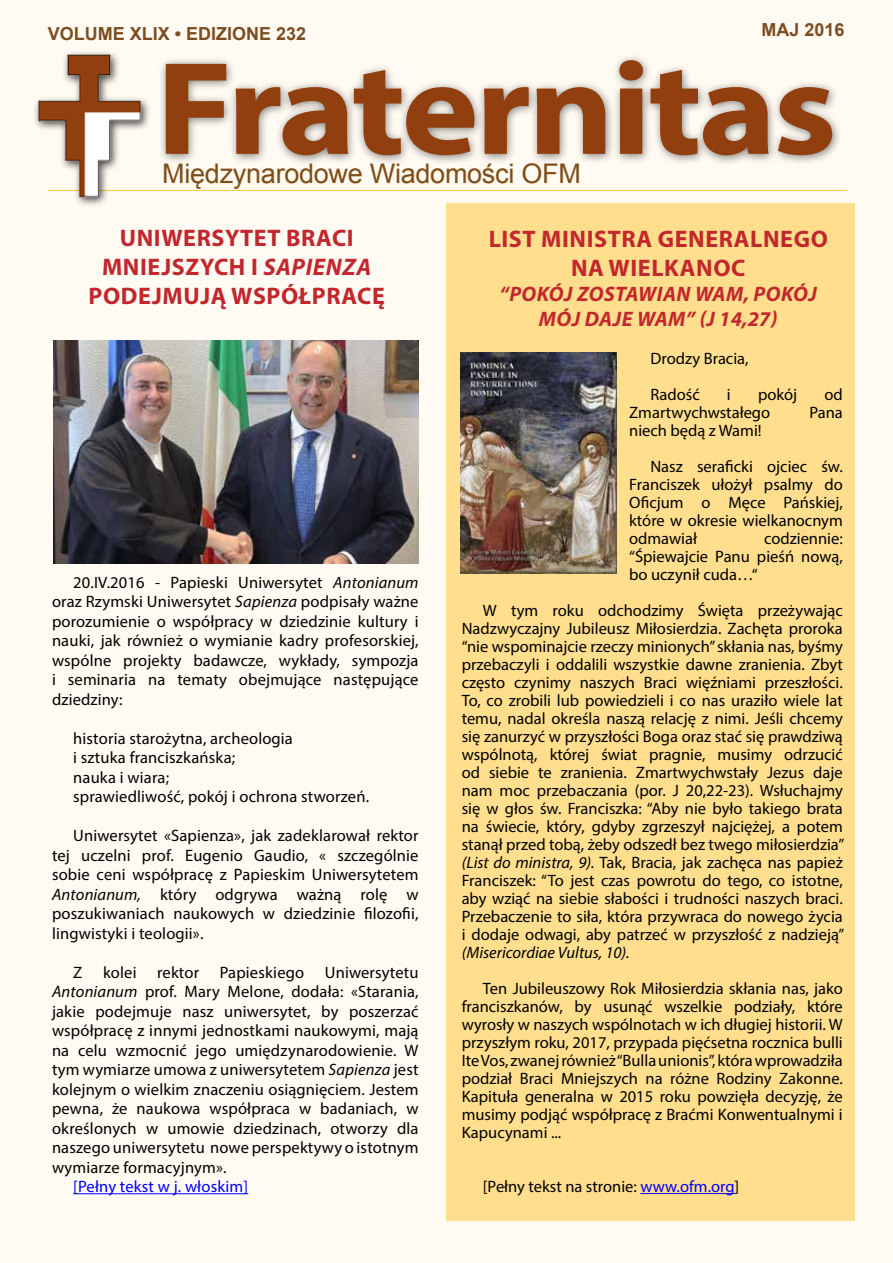
<style>
.page{position:relative;width:893px;height:1263px;background:#fffbf3}
.page>*{position:absolute;margin:0;border:0;box-sizing:border-box;transform-origin:0 0}
.t1{font:700 133.5px "Myriad Pro";letter-spacing:-.02em;color:#923f0f;scale:1.1 1}
.t2{font:27px "Arial";letter-spacing:-.01em;color:#7d4d1f}
.t3{font:700 24px/28.8px "Myriad Pro";letter-spacing:.025em;color:#c1272d;text-align:center}
.t4{font:italic 700 21px/25.2px "Myriad Pro";letter-spacing:.025em;color:#c1272d;text-align:center}
.t5{font:700 18px "Arial";color:#7d4d1f}
.t6{font:16.5px/18px "Myriad Pro";color:#000;text-align:justify}
.t7{font:italic 16.5px "Myriad Pro";color:#000}
.t8{font:16.5px "Myriad Pro";letter-spacing:.01em;color:#00f}
.s1{font-style:italic}
.s2{color:#00f}
</style>
<div class="page">
<div style="left:763px;top:24px;width:82px;height:13px;background:#fffcf7"></div>
<div style="left:165px;top:164px;width:415px;height:25px;background:#ffeebd;opacity:.89"></div>
<div style="left:158px;top:53px;width:684px;height:113px;background:#000;opacity:.5"></div>
<hr style="left:48px;top:190px;width:798px;height:1px;background:#ffc841">
<div style="left:32px;top:50px;width:119px;height:158px;background:#000;opacity:.75"></div>
<img style="left:32px;top:50px;width:115px;height:152px">
<img style="left:53px;top:340px;width:366px;height:223px">
<div style="left:446px;top:203px;width:409px;height:1017px;background:#ffde8d"></div>
<hr style="left:640px;top:1193px;width:95px;height:1px;background:#00f">
<img style="left:460px;top:353px;width:156px;height:220px">
<hr style="left:73px;top:1193px;width:175px;height:1px;background:#00f">
<p class="t5" style="left:48px;top:22px;width:260px">VOLUME XLIX • EDIZIONE 232</p>
<p class="t5" style="left:762px;top:18px;width:85px">MAJ 2016</p>
<h1 class="t1" style="left:156px;top:22px;width:620px">Fraternitas</h1>
<h2 class="t2" style="left:162px;top:156px;width:420px">Międzynarodowe Wiadomości OFM</h2>
<h3 class="t3" style="left:88px;top:223px;width:298px">UNIWERSYTET BRACI<br>MNIEJSZYCH I <span class="s1">SAPIENZA<br></span>PODEJMUJĄ WSPÓŁPRACĘ</h3>
<h3 class="t3" style="left:489px;top:224px;width:341px">LIST MINISTRA GENERALNEGO<br>NA WIELKANOC</h3>
<p class="t4" style="left:500px;top:281px;width:319px">“POKÓJ ZOSTAWIAN WAM, POKÓJ<br>MÓJ DAJE WAM” (J 14,27)</p>
<p class="t6" style="left:650px;top:340px;width:100px;line-height:36px">Drodzy Bracia,<br>Radość</p>
<p class="t6" style="left:727px;top:385px;width:5px">i</p>
<p class="t6" style="left:758px;top:385px;width:41px">pokój</p>
<p class="t6" style="left:824px;top:385px;width:20px">od</p>
<p class="t6" style="left:629px;top:403px;width:143px">Zmartwychwstałego</p>
<p class="t6" style="left:809px;top:403px;width:35px">Pana</p>
<p class="t6" style="left:650px;top:412px;width:194px;line-height:36px;text-indent:-21px">niech będą z Wami!<br>Nasz seraficki ojciec św.</p>
<p class="t6" style="left:629px;top:475px;width:215px">Franciszek ułożył psalmy do Oficjum o Męce Pańskiej, które w okresie wielkanocnym odmawiał</p>
<p class="t6" style="left:629px;top:529px;width:215px;text-indent:135px">codziennie: “Śpiewajcie Panu pieśń nową, bo uczynił cuda…“</p>
<p class="t6" style="left:462px;top:601px;width:384px;text-indent:21px">W tym roku odchodzimy Święta przeżywając Nadzwyczajny Jubileusz Miłosierdzia. Zachęta proroka “nie wspominajcie rzeczy minionych” skłania nas, byśmy przebaczyli i oddalili wszystkie dawne zranienia. Zbyt często czynimy naszych Braci więźniami przeszłości.<br>To, co zrobili lub powiedzieli i co nas uraziło wiele lat temu, nadal określa naszą relację z nimi. Jeśli chcemy się zanurzyć w przyszłości Boga oraz stać się prawdziwą wspólnotą, której świat pragnie, musimy odrzucić od siebie te zranienia. Zmartwychwstały Jezus daje nam moc przebaczania (por. J 20,22-23). Wsłuchajmy się w głos św. Franciszka: “Aby nie było takiego brata na świecie, który, gdyby zgrzeszył najciężej, a potem stanął przed tobą, żeby odszedł bez twego miłosierdzia” <span class="s1">(List do ministra, 9).</span> Tak, Bracia, jak zachęca nas papież Franciszek: “To jest czas powrotu do tego, co istotne, aby wziąć na siebie słabości i trudności naszych braci.<br>Przebaczenie to siła, która przywraca do nowego życia i dodaje odwagi, aby patrzeć w przyszłość z nadzieją”</p>
<p class="t7" style="left:462px;top:942px;width:170px">(Misericordiae Vultus, 10).</p>
<p class="t6" style="left:462px;top:979px;width:383px;text-indent:21px">Ten Jubileuszowy Rok Miłosierdzia skłania nas, jako franciszkanów, by usunąć wszelkie podziały, które wyrosły w naszych wspólnotach w ich długiej historii. W przyszłym roku, 2017, przypada pięćsetna rocznica bulli Ite Vos, zwanej również “Bulla unionis”, która wprowadziła podział Braci Mniejszych na różne Rodziny Zakonne.<br>Kapituła generalna w 2015 roku powzięła decyzję, że musimy podjąć współpracę z Braćmi Konwentualnymi i Kapucynami ...</p>
<p class="t6" style="left:483px;top:1177px;width:258px">[Pełny tekst na stronie: <span class="s2">www.ofm.org</span>]</p>
<p class="t6" style="left:52px;top:572px;width:368px;line-height:19.5px;text-indent:21px">20.IV.2016 - Papieski Uniwersytet <span class="s1">Antonianum </span>oraz Rzymski Uniwersytet <span class="s1">Sapienza</span> podpisały ważne porozumienie o współpracy w dziedzinie kultury i nauki, jak również o wymianie kadry profesorskiej, wspólne projekty badawcze, wykłady, sympozja i seminaria na tematy obejmujące następujące dziedziny:</p>
<p class="t6" style="left:73px;top:728px;width:297px;line-height:19.5px;text-align:left">historia starożytna, archeologia<br>i sztuka franciszkańska;<br>nauka i wiara;<br>sprawiedliwość, pokój i ochrona stworzeń.</p>
<p class="t6" style="left:52px;top:825px;width:368px;line-height:19.5px;text-indent:21px">Uniwersytet «Sapienza», jak zadeklarował rektor tej uczelni prof. Eugenio Gaudio, « szczególnie sobie ceni współpracę z Papieskim Uniwersytetem <span class="s1">Antonianum,</span> który odgrywa ważną rolę w poszukiwaniach naukowych w dziedzinie filozofii, lingwistyki i teologii».</p>
<p class="t6" style="left:73px;top:963px;width:11px">Z</p>
<p class="t6" style="left:103px;top:963px;width:35px">kolei</p>
<p class="t6" style="left:157px;top:963px;width:43px">rektor</p>
<p class="t6" style="left:220px;top:963px;width:86px">Papieskiego</p>
<p class="t6" style="left:52px;top:962px;width:368px;line-height:19.5px;text-indent:273px">Uniwersytetu <span class="s1">Antonianum</span> prof. Mary Melone, dodała: «Starania, jakie podejmuje nasz uniwersytet, by poszerzać współpracę z innymi jednostkami naukowymi, mają na celu wzmocnić jego umiędzynarodowienie. W tym wymiarze umowa z uniwersytetem <span class="s1">Sapienza</span> jest kolejnym o wielkim znaczeniu osiągnięciem. Jestem pewna, że naukowa współpraca w badaniach, w określonych w umowie dziedzinach, otworzy dla naszego uniwersytetu nowe perspektywy o istotnym wymiarze formacyjnym».</p>
<p class="t8" style="left:73px;top:1176px;width:176px">[Pełny tekst w j. włoskim]</p>
</div>
